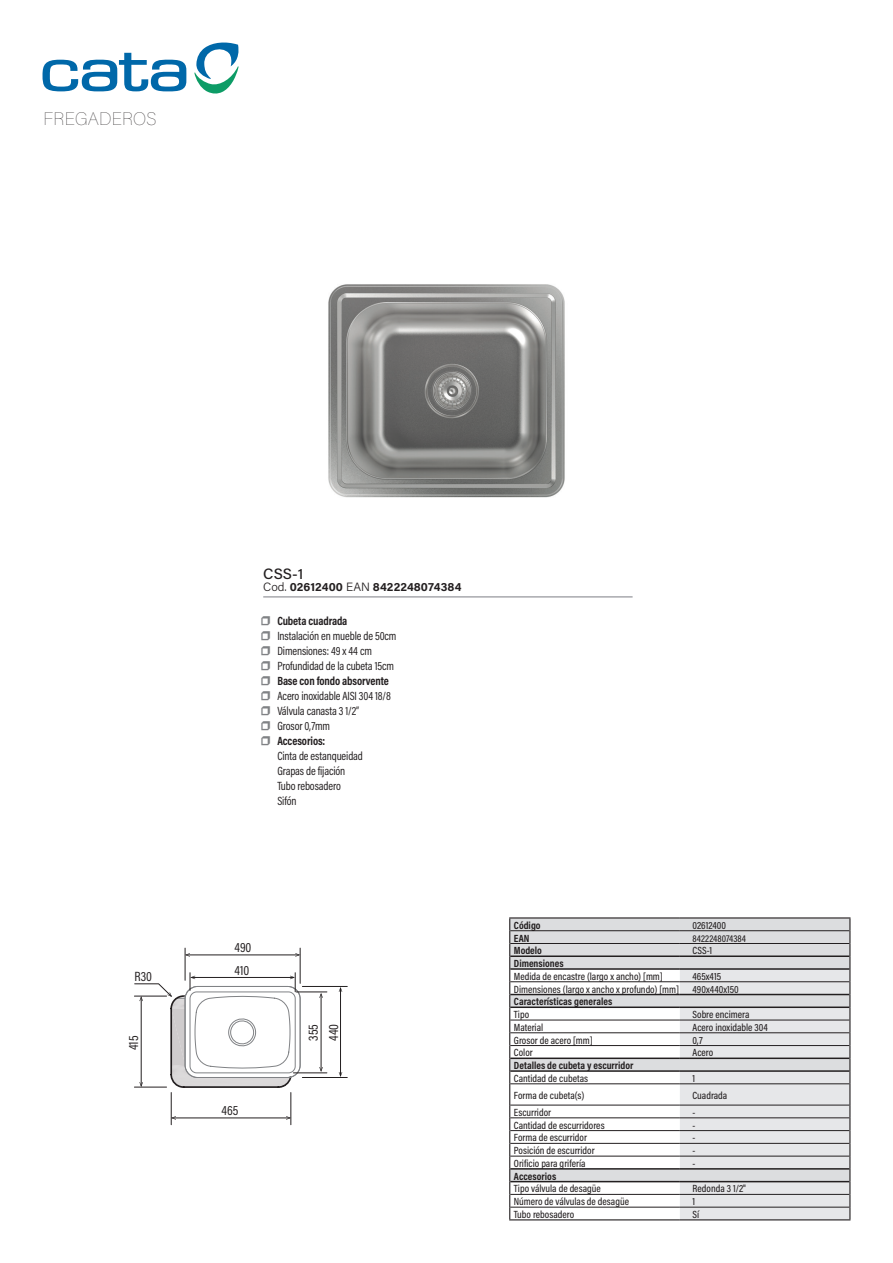
<style>
.page{position:relative;width:893px;height:1263px;background:#fff}
.page>*{position:absolute;margin:0;border:0;box-sizing:border-box;transform-origin:0 0}
.t1{font:100 18px "Acumin Pro";letter-spacing:.015em;color:#231f20}
.t2{font:500 15px "Acumin Pro";color:#231f20}
.t3{font:13.5px/20.4px "Acumin Pro Cond";color:#231f20}
.t4{font:12px "Acumin Pro Cond";letter-spacing:-.01em;color:#231f20;scale:.96 1}
.t5{font:700 12px "Acumin Pro Cond";letter-spacing:-.01em;color:#231f20;scale:.96 1}
.t6{font:700 12px "Acumin Pro";letter-spacing:.005em;color:#231f20}
.t7{font:500 10.5px "Acumin Pro Cond";color:#231f20}
.t8{font:700 10.5px "Acumin Pro Cond";color:#231f20}
.t9{font:500 10.05px "Acumin Pro Cond";letter-spacing:.005em;color:#231f20}
.s1{font-weight:300}
.s2{font-family:"Acumin Pro Wide";font-weight:400;font-size:21px;color:#808285}
.s3{font-family:"Acumin Pro Wide";font-size:21px;color:#808285}
</style>
<div class="page">
<svg style="left:510px;top:918px;width:170px;height:263px"></svg>
<hr style="left:510px;top:955px;width:170px;height:2px;background:#231f20">
<hr style="left:510px;top:981px;width:170px;height:1px;background:#231f20">
<hr style="left:510px;top:1020px;width:170px;height:1px;background:#231f20">
<hr style="left:510px;top:1032px;width:170px;height:1px;background:#231f20">
<hr style="left:510px;top:1045px;width:170px;height:1px;background:#231f20">
<hr style="left:510px;top:930px;width:170px;height:1px;background:#231f20">
<hr style="left:510px;top:943px;width:170px;height:1px;background:#231f20">
<hr style="left:510px;top:1083px;width:170px;height:1px;background:#231f20">
<hr style="left:510px;top:1105px;width:170px;height:1px;background:#231f20">
<hr style="left:510px;top:1117px;width:170px;height:1px;background:#231f20">
<hr style="left:510px;top:1130px;width:170px;height:1px;background:#231f20">
<hr style="left:510px;top:1143px;width:170px;height:1px;background:#231f20">
<hr style="left:510px;top:1156px;width:170px;height:1px;background:#231f20">
<hr style="left:510px;top:1194px;width:170px;height:1px;background:#231f20">
<hr style="left:510px;top:1207px;width:170px;height:1px;background:#231f20">
<hr style="left:510px;top:968px;width:170px;height:2px;background:#231f20">
<hr style="left:510px;top:994px;width:170px;height:1px;background:#231f20">
<hr style="left:510px;top:1006px;width:170px;height:2px;background:#231f20">
<hr style="left:510px;top:1057px;width:170px;height:2px;background:#231f20">
<hr style="left:510px;top:1070px;width:170px;height:2px;background:#231f20">
<hr style="left:510px;top:1168px;width:170px;height:1px;background:#231f20">
<hr style="left:510px;top:1181px;width:170px;height:1px;background:#231f20">
<hr style="left:509px;top:917px;width:171px;height:1px;background:#231f20">
<hr style="left:680px;top:917px;width:170px;height:1px;background:#231f20">
<svg style="left:509px;top:918px;width:1px;height:301px"></svg>
<svg style="left:680px;top:918px;width:170px;height:301px"></svg>
<hr style="left:509px;top:1219px;width:171px;height:1px;background:#231f20">
<hr style="left:680px;top:1219px;width:170px;height:1px;background:#231f20">
<hr style="left:263px;top:596px;width:370px;height:2px;background:#a8a9ad">
<svg style="left:194px;top:42px;width:45px;height:52px"></svg>
<svg style="left:43px;top:53px;width:143px;height:38px"></svg>
<img style="left:328px;top:284px;width:237px;height:214px">
<hr style="left:340px;top:988px;width:1px;height:87px;background:#231f20">
<hr style="left:302px;top:1077px;width:45px;height:1px;background:#231f20">
<hr style="left:302px;top:986px;width:45px;height:1px;background:#231f20">
<hr style="left:321px;top:994px;width:1px;height:76px;background:#231f20">
<svg style="left:319px;top:993px;width:4px;height:5px"></svg>
<svg style="left:319px;top:1067px;width:4px;height:5px"></svg>
<hr style="left:293px;top:1072px;width:34px;height:1px;background:#231f20">
<hr style="left:296px;top:992px;width:31px;height:1px;background:#231f20">
<hr style="left:186px;top:955px;width:113px;height:1px;background:#231f20">
<svg style="left:186px;top:953px;width:4px;height:4px"></svg>
<svg style="left:295px;top:953px;width:5px;height:4px"></svg>
<hr style="left:300px;top:948px;width:1px;height:35px;background:#231f20">
<hr style="left:185px;top:948px;width:1px;height:32px;background:#231f20">
<svg style="left:134px;top:973px;width:167px;height:115px"></svg>
<hr style="left:134px;top:1087px;width:33px;height:1px;background:#231f20">
<hr style="left:134px;top:996px;width:33px;height:1px;background:#231f20">
<hr style="left:172px;top:1118px;width:118px;height:1px;background:#231f20">
<svg style="left:172px;top:1116px;width:4px;height:4px"></svg>
<svg style="left:286px;top:1116px;width:5px;height:4px"></svg>
<hr style="left:291px;top:1092px;width:1px;height:33px;background:#231f20">
<hr style="left:171px;top:1092px;width:1px;height:33px;background:#231f20">
<h1 class="t1" style="left:43px;top:107px;width:114px">FREGADEROS</h1>
<p class="t3" style="left:134px;top:965px;width:19px">R30</p>
<p class="t3" style="left:123px;top:1050px;width:16px;rotate:-90deg">415</p>
<h2 class="t2" style="left:263px;top:563px;width:42px">CSS-1</h2>
<p class="t6" style="left:263px;top:578px;width:200px"><span class="s1">Cod.</span> 02612400 <span class="s1">EAN</span> 8422248074384</p>
<p class="t5" style="left:260px;top:613px;width:92px"><span class="s2">❒</span> Cubeta cuadrada</p>
<p class="t4" style="left:260px;top:628px;width:143px"><span class="s3">❒</span> Instalación en mueble de 50cm</p>
<p class="t4" style="left:260px;top:643px;width:118px"><span class="s3">❒</span> Dimensiones: 49 x 44 cm</p>
<p class="t4" style="left:260px;top:658px;width:141px"><span class="s3">❒</span> Profundidad de la cubeta 15cm</p>
<p class="t5" style="left:260px;top:673px;width:135px"><span class="s2">❒</span> Base con fondo absorvente</p>
<p class="t4" style="left:260px;top:688px;width:138px"><span class="s3">❒</span> Acero inoxidable AISI 304 18/8</p>
<p class="t4" style="left:260px;top:703px;width:104px"><span class="s3">❒</span> Válvula canasta 3 1/2”</p>
<p class="t4" style="left:260px;top:718px;width:74px"><span class="s3">❒</span> Grosor 0,7mm</p>
<p class="t5" style="left:260px;top:733px;width:69px"><span class="s2">❒</span> Accesorios:</p>
<p class="t4" style="left:277px;top:748px;width:91px">Cinta de estanqueidad</p>
<p class="t4" style="left:277px;top:763px;width:72px">Grapas de fijación</p>
<p class="t4" style="left:277px;top:778px;width:68px">Tubo rebosadero</p>
<p class="t4" style="left:277px;top:793px;width:22px">Sifón</p>
<p class="t3" style="left:234px;top:936px;width:19px;line-height:22.8px">490<br>410</p>
<p class="t3" style="left:222px;top:1100px;width:18px">465</p>
<p class="t3" style="left:303px;top:1040px;width:18px;rotate:-90deg">355<br>440</p>
<p class="t8" style="left:514px;top:918px;width:28px">Código</p>
<p class="t7" style="left:692px;top:918px;width:35px">02612400</p>
<p class="t8" style="left:514px;top:931px;width:17px">EAN</p>
<p class="t9" style="left:692px;top:931px;width:55px">8422248074384</p>
<p class="t8" style="left:514px;top:944px;width:30px">Modelo</p>
<p class="t7" style="left:692px;top:944px;width:21px">CSS-1</p>
<p class="t8" style="left:514px;top:956px;width:51px">Dimensiones</p>
<p class="t7" style="left:514px;top:969px;width:150px">Medida de encastre (largo x ancho) [mm]</p>
<p class="t7" style="left:692px;top:969px;width:30px">465x415</p>
<p class="t7" style="left:514px;top:982px;width:166px">Dimensiones (largo x ancho x profundo) [mm]</p>
<p class="t7" style="left:692px;top:982px;width:48px">490x440x150</p>
<p class="t8" style="left:514px;top:995px;width:100px">Características generales</p>
<p class="t7" style="left:514px;top:1008px;width:17px">Tipo</p>
<p class="t7" style="left:692px;top:1008px;width:58px">Sobre encimera</p>
<p class="t7" style="left:514px;top:1020px;width:31px">Material</p>
<p class="t7" style="left:692px;top:1020px;width:77px">Acero inoxidable 304</p>
<p class="t7" style="left:514px;top:1033px;width:80px">Grosor de acero [mm]</p>
<p class="t7" style="left:692px;top:1033px;width:12px">0,7</p>
<p class="t7" style="left:514px;top:1046px;width:20px">Color</p>
<p class="t7" style="left:692px;top:1046px;width:22px">Acero</p>
<p class="t8" style="left:514px;top:1058px;width:121px">Detalles de cubeta y escurridor</p>
<p class="t7" style="left:514px;top:1071px;width:76px">Cantidad de cubetas</p>
<p class="t7" style="left:692px;top:1071px;width:4px">1</p>
<p class="t7" style="left:514px;top:1088px;width:72px">Forma de cubeta(s)</p>
<p class="t7" style="left:692px;top:1088px;width:36px">Cuadrada</p>
<p class="t7" style="left:514px;top:1105px;width:39px">Escurridor</p>
<p class="t7" style="left:692px;top:1105px;width:4px">-</p>
<p class="t7" style="left:514px;top:1118px;width:92px">Cantidad de escurridores</p>
<p class="t7" style="left:692px;top:1118px;width:4px">-</p>
<p class="t7" style="left:514px;top:1131px;width:75px">Forma de escurridor</p>
<p class="t7" style="left:692px;top:1131px;width:4px">-</p>
<p class="t7" style="left:514px;top:1144px;width:82px">Posición de escurridor</p>
<p class="t7" style="left:692px;top:1144px;width:4px">-</p>
<p class="t7" style="left:514px;top:1156px;width:73px">Orificio para grifería</p>
<p class="t7" style="left:692px;top:1156px;width:4px">-</p>
<p class="t8" style="left:514px;top:1169px;width:44px">Accesorios</p>
<p class="t7" style="left:514px;top:1182px;width:88px">Tipo válvula de desagüe</p>
<p class="t7" style="left:692px;top:1182px;width:55px">Redonda 3 1/2"</p>
<p class="t7" style="left:514px;top:1195px;width:117px">Número de válvulas de desagüe</p>
<p class="t7" style="left:692px;top:1195px;width:4px">1</p>
<p class="t7" style="left:514px;top:1207px;width:62px">Tubo rebosadero</p>
<p class="t7" style="left:692px;top:1207px;width:8px">Sí</p>
</div>
